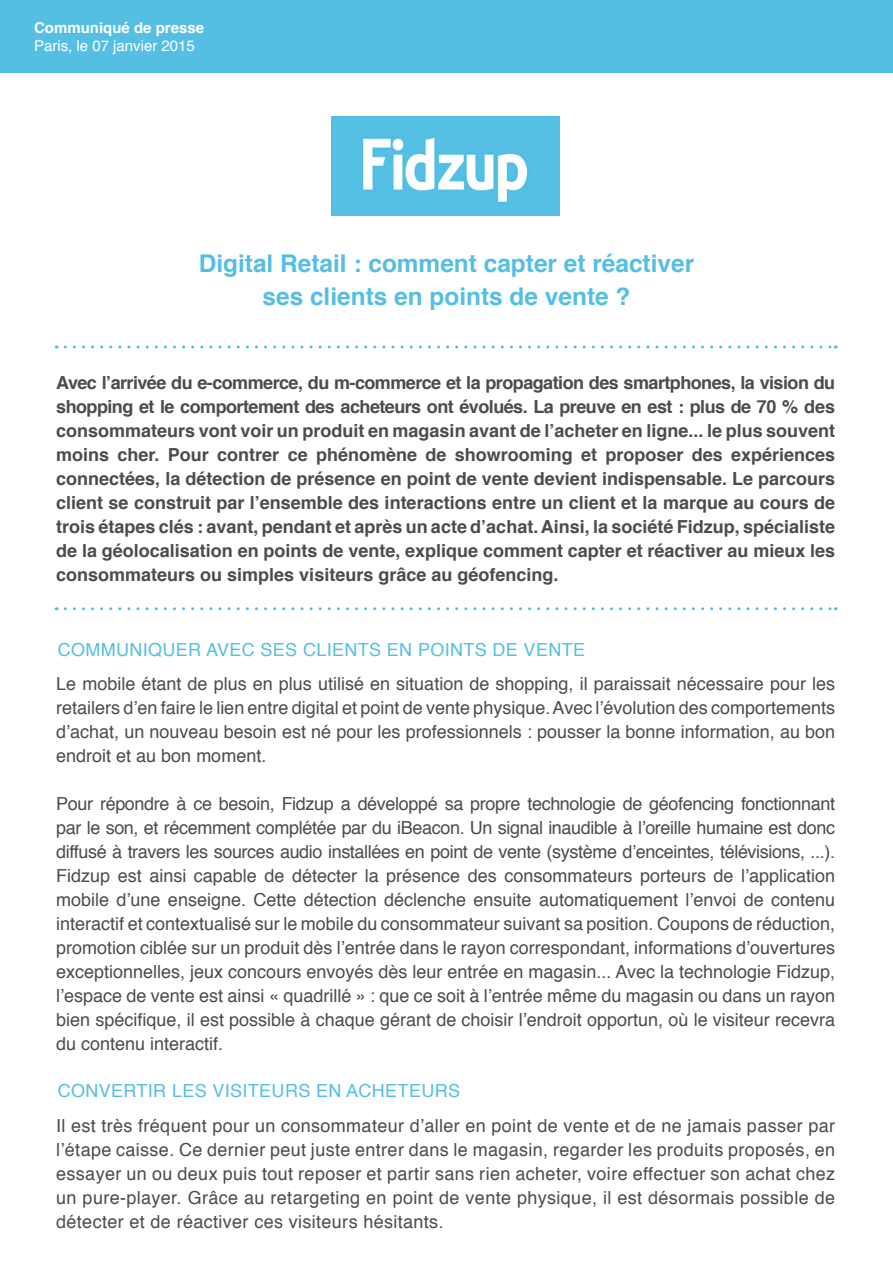
<style>
.page{position:relative;width:893px;height:1263px;background:#fff}
.page>*{position:absolute;margin:0;border:0;box-sizing:border-box;transform-origin:0 0}
.t1{font:700 24.45px/33px "Helvetica";color:#55bfe3;text-align:center}
.t2{font:18px/24px "Helvetica";color:#4b4c4d;text-align:justify}
.t3{font:700 18px/24px "Helvetica";color:#4b4c4d;text-align:justify}
.t4{font:18px "Helvetica";letter-spacing:.02em;color:#55bfe3}
.t5{font:15px "Helvetica";color:#fff}
.t6{font:700 15px "Helvetica";color:#fff}
</style>
<div class="page">
<div style="left:0;top:0;width:893px;height:72px;background:#55bfe3"></div>
<svg style="left:65px;top:345px;width:771px;height:3px"></svg>
<svg style="left:65px;top:607px;width:771px;height:3px"></svg>
<img style="left:332px;top:117px;width:228px;height:98px">
<p class="t6" style="left:34px;top:15px;width:172px">Communiqué de presse</p>
<p class="t5" style="left:34px;top:34px;width:162px">Paris, le 07 janvier 2015</p>
<h1 class="t1" style="left:199px;top:248px;width:497px">Digital Retail : comment capter et réactiver ses clients en points de vente ?</h1>
<p class="t3" style="left:56px;top:370px;width:780px">Avec l’arrivée du e-commerce, du m-commerce et la propagation des smartphones, la vision du shopping et le comportement des acheteurs ont évolués. La preuve en est : plus de 70 % des consommateurs vont voir un produit en magasin avant de l’acheter en ligne... le plus souvent moins cher. Pour contrer ce phénomène de showrooming et proposer des expériences connectées, la détection de présence en point de vente devient indispensable. Le parcours client se construit par l’ensemble des interactions entre un client et la marque au cours de trois étapes clés : avant, pendant et après un acte d’achat. Ainsi, la société Fidzup, spécialiste de la géolocalisation en points de vente, explique comment capter et réactiver au mieux les consommateurs ou simples visiteurs grâce au géofencing.</p>
<p class="t4" style="left:58px;top:635px;width:529px">Commu niqu er avec ses cli ents en poi nts de vente</p>
<p class="t2" style="left:56px;top:673px;width:780px">Le mobile étant de plus en plus utilisé en situation de shopping, il paraissait nécessaire pour les retailers d’en faire le lien entre digital et point de vente physique. Avec l’évolution des comportements d’achat, un nouveau besoin est né pour les professionnels : pousser la bonne information, au bon endroit et au bon moment.</p>
<p class="t2" style="left:56px;top:793px;width:780px">Pour répondre à ce besoin, Fidzup a développé sa propre technologie de géofencing fonctionnant par le son, et récemment complétée par du iBeacon. Un signal inaudible à l’oreille humaine est donc diffusé à travers les sources audio installées en point de vente (système d’enceintes, télévisions, ...).<br>Fidzup est ainsi capable de détecter la présence des consommateurs porteurs de l’application mobile d’une enseigne. Cette détection déclenche ensuite automatiquement l’envoi de contenu interactif et contextualisé sur le mobile du consommateur suivant sa position. Coupons de réduction, promotion ciblée sur un produit dès l’entrée dans le rayon correspondant, informations d’ouvertures exceptionnelles, jeux concours envoyés dès leur entrée en magasin... Avec la technologie Fidzup, l’espace de vente est ainsi « quadrillé » : que ce soit à l’entrée même du magasin ou dans un rayon bien spécifique, il est possible à chaque gérant de choisir l’endroit opportun, où le visiteur recevra du contenu interactif.</p>
<p class="t4" style="left:58px;top:1076px;width:404px">Converti r les visiteu rs en acheteu rs</p>
<p class="t2" style="left:56px;top:1114px;width:780px">Il est très fréquent pour un consommateur d’aller en point de vente et de ne jamais passer par l’étape caisse. Ce dernier peut juste entrer dans le magasin, regarder les produits proposés, en essayer un ou deux puis tout reposer et partir sans rien acheter, voire effectuer son achat chez un pure-player. Grâce au retargeting en point de vente physique, il est désormais possible de détecter et de réactiver ces visiteurs hésitants.</p>
</div>
